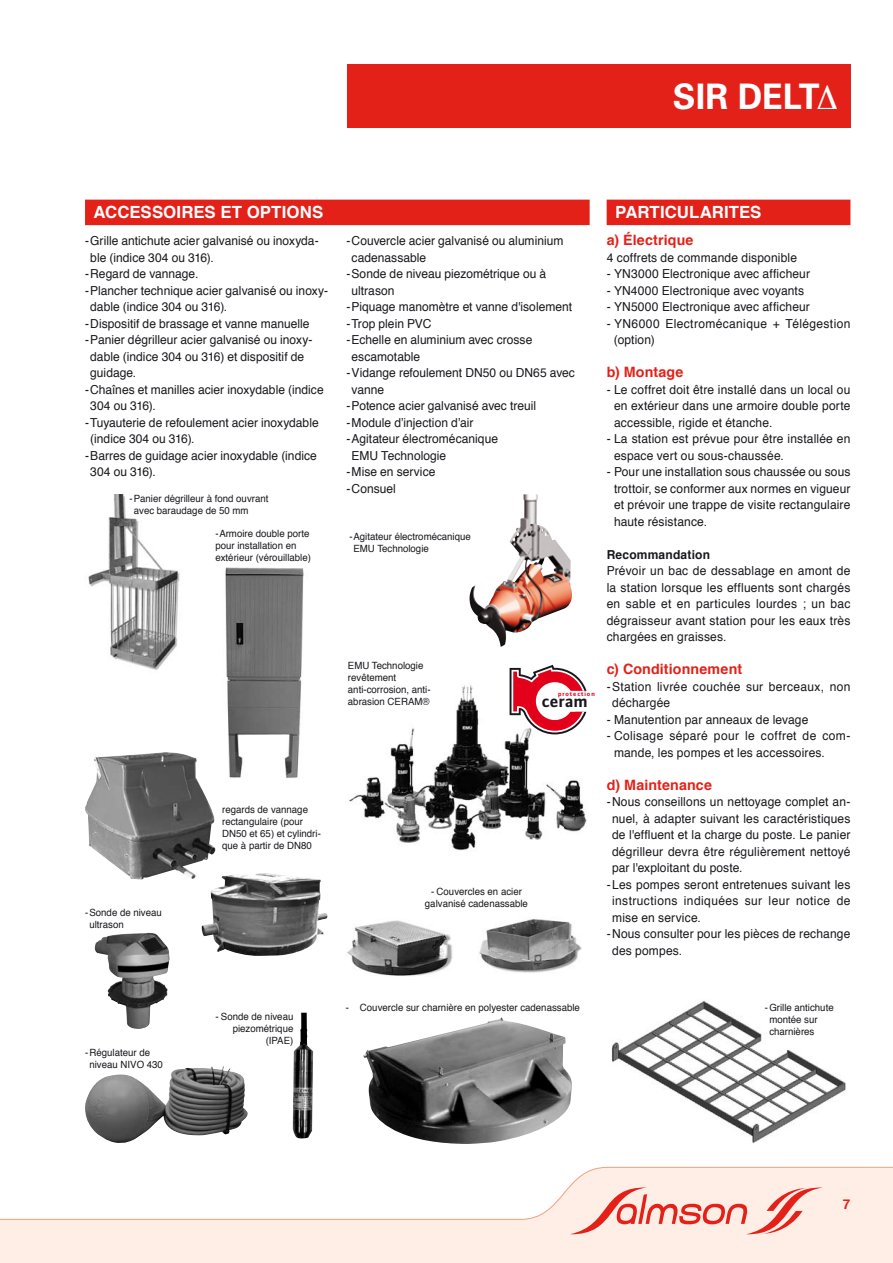
<style>
.page{position:relative;width:893px;height:1263px;background:#fff}
.page>*{position:absolute;margin:0;border:0;box-sizing:border-box;transform-origin:0 0}
.t1{font:700 35.25px "Univers";color:#fff}
.t2{font:700 17.25px "WILO Plus";color:#1a171c}
.t3{font:700 16.8px "Helvetica";letter-spacing:.005em;color:#fff}
.t4{font:700 14.25px "Helvetica";letter-spacing:.01em;color:#e32119}
.t5{font:700 13.5px "Helvetica";color:#e32119}
.t6{font:12.45px/16.5px "Helvetica";letter-spacing:.005em;color:#1a171c}
.t7{font:12.45px/16.5px "Helvetica";letter-spacing:.025em;color:#1a171c}
.t8{font:12.45px/16.5px "Helvetica";letter-spacing:.03em;color:#1a171c}
.t9{font:700 12.45px "Helvetica";letter-spacing:.015em;color:#1a171c}
.t10{font:9.9px/12px "Helvetica";color:#1a171c}
.t11{font:700 6.45px "WILO Plus";letter-spacing:.12em;color:#e2001a}
</style>
<div class="page">
<img style="left:293px;top:1013px;width:20px;height:126px">
<img style="left:347px;top:920px;width:106px;height:56px">
<img style="left:364px;top:1017px;width:208px;height:127px">
<img style="left:479px;top:919px;width:103px;height:54px">
<img style="left:88px;top:494px;width:92px;height:176px">
<img style="left:225px;top:567px;width:79px;height:211px">
<img style="left:611px;top:1001px;width:235px;height:143px">
<img style="left:469px;top:494px;width:103px;height:153px">
<img style="left:85px;top:752px;width:131px;height:128px">
<img style="left:198px;top:868px;width:130px;height:88px">
<img style="left:94px;top:933px;width:76px;height:96px">
<img style="left:85px;top:1066px;width:163px;height:77px">
<img style="left:349px;top:684px;width:238px;height:167px">
<svg style="left:510px;top:665px;width:76px;height:69px"></svg>
<div style="left:607px;top:200px;width:243px;height:25px;background:#e32119"></div>
<div style="left:85px;top:200px;width:505px;height:25px;background:#e32119"></div>
<div style="left:347px;top:64px;width:503px;height:64px;background:#e32119"></div>
<svg style="left:0;top:1166px;width:893px;height:97px"></svg>
<h1 class="t1" style="left:673px;top:76px;width:86px">SIR delt</h1>
<h3 class="t3" style="left:94px;top:199px;width:165px">ACCESSOIRES et options</h3>
<p class="t6" style="left:90px;top:233px;width:230px;text-indent:-5px">- Grille antichute acier galvanisé ou inoxyda&shy;ble (indice 304 ou 316).</p>
<p class="t6" style="left:85px;top:266px;width:115px">- Regard de vannage.</p>
<p class="t6" style="left:90px;top:283px;width:239px;text-indent:-5px">- Plancher technique acier galvanisé ou inoxy&shy;dable (indice 304 ou 316).</p>
<p class="t6" style="left:85px;top:316px;width:226px">- Dispositif de brassage et vanne manuelle</p>
<p class="t6" style="left:90px;top:332px;width:224px;text-indent:-5px">- Panier dégrilleur acier galvanisé ou inoxy&shy;dable (indice 304 ou 316) et dispositif de guidage.</p>
<p class="t6" style="left:90px;top:381px;width:235px;text-indent:-5px">- Chaînes et manilles acier inoxydable (indice<br>304 ou 316).</p>
<p class="t6" style="left:90px;top:414px;width:230px;text-indent:-5px">- Tuyauterie de refoulement acier inoxydable (indice 304 ou 316).</p>
<p class="t6" style="left:90px;top:447px;width:228px;text-indent:-5px">- Barres de guidage acier inoxydable (indice<br>304 ou 316).</p>
<p class="t10" style="left:134px;top:492px;width:136px;text-indent:-4px">- Panier dégrilleur à fond ouvrant avec baraudage de 50 mm</p>
<p class="t6" style="left:352px;top:233px;width:213px;text-indent:-5px">- Couvercle acier galvanisé ou aluminium cadenassable</p>
<p class="t6" style="left:352px;top:266px;width:196px;text-indent:-5px">- Sonde de niveau piezométrique ou à ultrason</p>
<p class="t6" style="left:346px;top:299px;width:227px">- Piquage manomètre et vanne d'isolement</p>
<p class="t6" style="left:346px;top:315px;width:87px">- Trop plein PVC</p>
<p class="t6" style="left:352px;top:332px;width:182px;text-indent:-5px">- Echelle en aluminium avec crosse escamotable</p>
<p class="t6" style="left:352px;top:365px;width:225px;text-indent:-5px">- Vidange refoulement DN50 ou DN65 avec vanne</p>
<p class="t6" style="left:346px;top:398px;width:191px">- Potence acier galvanisé avec treuil</p>
<p class="t6" style="left:346px;top:414px;width:129px">- Module d’injection d’air</p>
<p class="t6" style="left:352px;top:431px;width:148px;text-indent:-5px">- Agitateur électromécanique<br>EMU Technologie</p>
<p class="t6" style="left:346px;top:464px;width:91px">- Mise en service</p>
<p class="t6" style="left:346px;top:480px;width:51px">- Consuel</p>
<p class="t10" style="left:89px;top:907px;width:74px;text-indent:-4px">- Sonde de niveau ultrason</p>
<p class="t10" style="left:215px;top:528px;width:97px">-Armoire double porte pour installation en extérieur (vérouillable)</p>
<p class="t10" style="left:353px;top:531px;width:119px;text-indent:-4px">- Agitateur électromécanique<br>EMU Technologie</p>
<p class="t10" style="left:348px;top:660px;width:84px">EMU Technologie revêtement anti-corrosion, anti&shy;abrasion CERAM®</p>
<p class="t11" style="left:558px;top:690px;width:38px">protection</p>
<h2 class="t2" style="left:542px;top:690px;width:48px">ceram</h2>
<p class="t10" style="left:222px;top:804px;width:100px">regards de vannage rectangulaire (pour<br>DN50 et 65) et cylindri&shy;que à partir de DN80</p>
<p class="t10" style="left:425px;top:885px;width:105px;text-align:center">- Couvercles en acier galvanisé cadenassable</p>
<h3 class="t3" style="left:615px;top:199px;width:148px">PARTICULARITES</h3>
<p class="t4" style="left:607px;top:229px;width:88px">a) Électrique</p>
<p class="t6" style="left:607px;top:250px;width:192px">4 coffrets de commande disponible</p>
<p class="t6" style="left:607px;top:266px;width:205px">- YN3000 Electronique avec afficheur</p>
<p class="t6" style="left:607px;top:283px;width:199px">- YN4000 Electronique avec voyants</p>
<p class="t6" style="left:607px;top:299px;width:205px">- YN5000 Electronique avec afficheur</p>
<p class="t8" style="left:614px;top:316px;width:238px;text-indent:-7px">- YN6000 Electromécanique + Télégestion (option)</p>
<p class="t4" style="left:607px;top:361px;width:78px">b) Montage</p>
<p class="t6" style="left:614px;top:382px;width:238px;text-align:justify;text-indent:-7px">- Le coffret doit être installé dans un local ou en extérieur dans une armoire double porte accessible, rigide et étanche.</p>
<p class="t6" style="left:614px;top:431px;width:238px;text-indent:-7px">- La station est prévue pour être installée en espace vert ou sous-chaussée.</p>
<p class="t6" style="left:614px;top:464px;width:238px;text-align:justify;text-indent:-7px">- Pour une installation sous chaussée ou sous trottoir, se conformer aux normes en vigueur et prévoir une trappe de visite rectangulaire haute résistance.</p>
<p class="t9" style="left:607px;top:544px;width:105px">Recommandation</p>
<p class="t6" style="left:607px;top:563px;width:245px;text-align:justify">Prévoir un bac de dessablage en amont de la station lorsque les effluents sont chargés en sable et en particules lourdes ; un bac dégraisseur avant station pour les eaux très chargées en graisses.</p>
<p class="t4" style="left:607px;top:658px;width:137px">c) Conditionnement</p>
<p class="t7" style="left:612px;top:679px;width:240px;text-indent:-6px">- Station livrée couchée sur berceaux, non déchargée</p>
<p class="t6" style="left:607px;top:712px;width:203px">- Manutention par anneaux de levage</p>
<p class="t6" style="left:614px;top:728px;width:238px;text-indent:-7px">- Colisage séparé pour le coffret de com&shy;mande, les pompes et les accessoires.</p>
<p class="t4" style="left:607px;top:773px;width:107px">d) Maintenance</p>
<p class="t6" style="left:612px;top:794px;width:240px;text-align:justify;text-indent:-5px">- Nous conseillons un nettoyage complet an&shy;nuel, à adapter suivant les caractéristiques de l'effluent et la charge du poste. Le panier dégrilleur devra être régulièrement nettoyé par l'exploitant du poste.</p>
<p class="t6" style="left:612px;top:877px;width:240px;text-align:justify;text-indent:-6px">- Les pompes seront entretenues suivant les instructions indiquées sur leur notice de mise en service.</p>
<p class="t6" style="left:612px;top:926px;width:240px;text-indent:-6px">- Nous consulter pour les pièces de rechange des pompes.</p>
<p class="t10" style="left:89px;top:1047px;width:75px;text-indent:-4px">- Régulateur de niveau NIVO 430</p>
<p class="t10" style="left:215px;top:1011px;width:79px;text-align:right">- Sonde de niveau piezométrique (IPAE)</p>
<p class="t10" style="left:346px;top:1002px;width:236px">- Couvercle sur charnière en polyester cadenassable</p>
<p class="t10" style="left:769px;top:1002px;width:66px;text-indent:-4px">- Grille antichute montée sur charnières</p>
<p class="t5" style="left:843px;top:1193px;width:9px">7</p>
</div>
